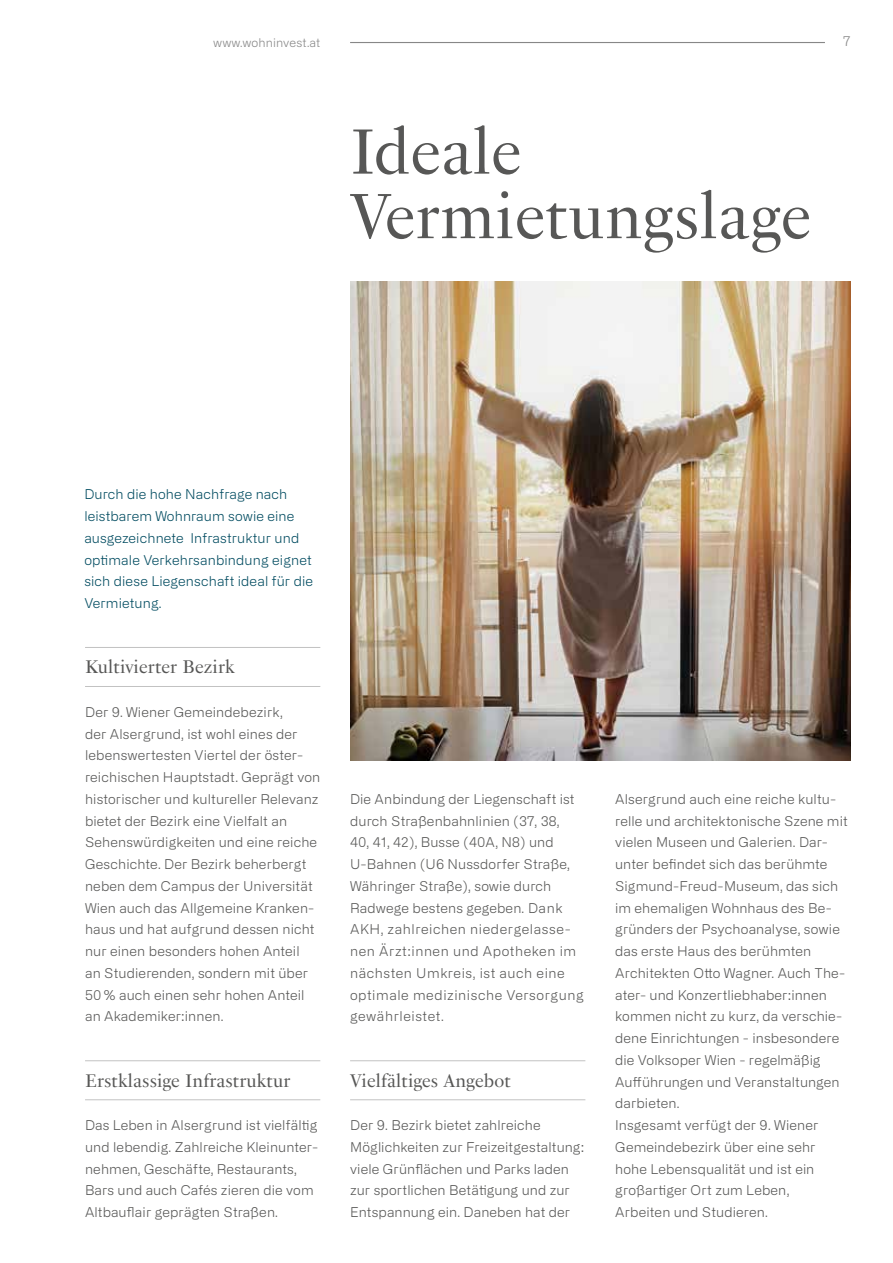
<style>
.page{position:relative;width:893px;height:1263px;background:#fff}
.page>*{position:absolute;margin:0;border:0;box-sizing:border-box;transform-origin:0 0}
.t1{font:63px/64.5px "PS Fournier Pro";letter-spacing:.01em;color:#575756}
.t2{font:18px "PS Fournier Pro";letter-spacing:.01em;color:#575756}
.t3{font:300 13.5px/21.8px "Alliance No.2";letter-spacing:.01em;color:#575756}
.t4{font:300 13.5px/21.8px "Alliance No.2";letter-spacing:.01em;color:#004b60}
.t5{font:300 13.5px "Alliance No.2";color:#878787}
.t6{font:300 12px "Alliance No.2";letter-spacing:.01em;color:#878787}
</style>
<div class="page">
<hr style="left:350px;top:42px;width:475px;height:1px;background:#878787">
<img style="left:350px;top:282px;width:500px;height:478px">
<hr style="left:85px;top:647px;width:235px;height:1px;background:#c2c2c2">
<hr style="left:85px;top:686px;width:235px;height:1px;background:#c2c2c2">
<hr style="left:85px;top:1060px;width:235px;height:1px;background:#c2c2c2">
<hr style="left:85px;top:1099px;width:235px;height:1px;background:#c2c2c2">
<hr style="left:350px;top:1060px;width:235px;height:1px;background:#c2c2c2">
<hr style="left:350px;top:1099px;width:235px;height:1px;background:#c2c2c2">
<p class="t6" style="left:213px;top:35px;width:109px">www.wohninvest.at</p>
<p class="t5" style="left:843px;top:33px;width:9px">7</p>
<h1 class="t1" style="left:350px;top:116px;width:462px">Ideale<br>Vermietungslage</h1>
<p class="t4" style="left:84px;top:484px;width:230px">Durch die hohe Nachfrage nach leistbarem Wohnraum sowie eine ausgezeichnete Infrastruktur und optimale Verkehrsanbindung eignet sich diese Liegenschaft ideal für die<br>Vermietung.</p>
<h2 class="t2" style="left:85px;top:654px;width:151px">Kultivierter Bezirk</h2>
<p class="t3" style="left:85px;top:701px;width:237px">Der 9. Wiener Gemeindebezirk,<br>der Alsergrund, ist wohl eines der lebenswertesten Viertel der öster&shy;reichischen Hauptstadt. Geprägt von historischer und kultureller Relevanz bietet der Bezirk eine Vielfalt an Sehenswürdigkeiten und eine reiche Geschichte. Der Bezirk beherbergt neben dem Campus der Universität Wien auch das Allgemeine Kranken&shy;haus und hat aufgrund dessen nicht nur einen besonders hohen Anteil<br>an Studierenden, sondern mit über 50% auch einen sehr hohen Anteil an Akademiker:innen.</p>
<h2 class="t2" style="left:85px;top:1068px;width:207px">Erstklassige Infrastruktur</h2>
<p class="t3" style="left:85px;top:1114px;width:235px">Das Leben in Alsergrund ist vielfältig und lebendig. Zahlreiche Kleinunter&shy;nehmen, Geschäfte, Restaurants, Bars und auch Cafés zieren die vom Altbauflair geprägten Straßen.</p>
<p class="t3" style="left:350px;top:788px;width:235px">Die Anbindung der Liegenschaft ist durch Straßenbahnlinien (37, 38,<br>40, 41, 42), Busse (40A, N8) und<br>U-Bahnen (U6 Nussdorfer Straße,<br>Währinger Straße), sowie durch<br>Radwege bestens gegeben. Dank<br>AKH, zahlreichen niedergelasse&shy;nen Ärzt:innen und Apotheken im nächsten Umkreis, ist auch eine optimale medizinische Versorgung gewährleistet.</p>
<h2 class="t2" style="left:350px;top:1068px;width:162px">Vielfältiges Angebot</h2>
<p class="t3" style="left:350px;top:1114px;width:236px">Der 9. Bezirk bietet zahlreiche Möglichkeiten zur Freizeitgestaltung: viele Grünflächen und Parks laden zur sportlichen Betätigung und zur Entspannung ein. Daneben hat der</p>
<p class="t3" style="left:615px;top:788px;width:234px">Alsergrund auch eine reiche kultu&shy;relle und architektonische Szene mit vielen Museen und Galerien. Dar&shy;unter befindet sich das berühmte<br>Sigmund-Freud-Museum, das sich im ehemaligen Wohnhaus des Be&shy;gründers der Psychoanalyse, sowie das erste Haus des berühmten<br>Architekten Otto Wagner. Auch The&shy;ater- und Konzertliebhaber:innen kommen nicht zu kurz, da verschie&shy;dene Einrichtungen - insbesondere die Volksoper Wien - regelmäßig<br>Aufführungen und Veranstaltungen darbieten.<br>Insgesamt verfügt der 9. Wiener<br>Gemeindebezirk über eine sehr hohe Lebensqualität und ist ein großartiger Ort zum Leben,<br>Arbeiten und Studieren.</p>
</div>
